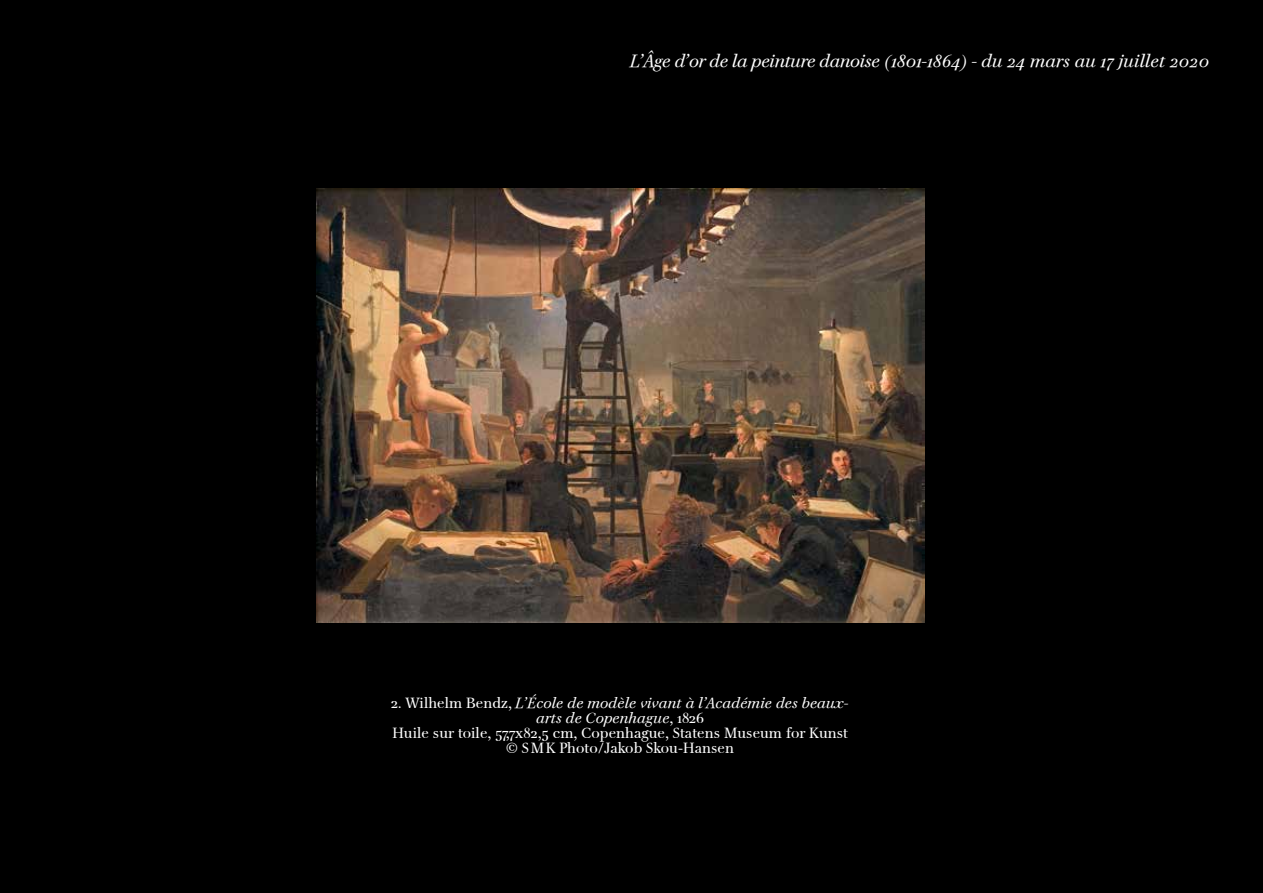
<style>
.page{position:relative;width:1263px;height:893px;background:#000}
.page>*{position:absolute;margin:0;border:0;box-sizing:border-box;transform-origin:0 0}
.t1{font:italic 18px "Petit Palais";color:#fff}
.t2{font:15px/15px "Petit Palais Normal";color:#fff;text-align:center}
.t3{font:italic 15px/15px "Petit Palais";color:#fff;text-align:center}
.s1{font-family:"Petit Palais Normal";font-style:normal}
</style>
<div class="page">
<img style="left:316px;top:189px;width:608px;height:433px">
<p class="t1" style="left:630px;top:50px;width:580px">L’Âge d’or de la peinture danoise (1801-1864) - du 24 mars au 17 juillet 2020</p>
<p class="t3" style="left:391px;top:696px;width:459px"><span class="s1">2. Wilhelm Bendz,</span> L’École de modèle vivant à l’Académie des beaux&shy;arts de Copenhague<span class="s1">, 1826</span></p>
<p class="t2" style="left:392px;top:726px;width:457px">Huile sur toile, 57,7x82,5 cm, Copenhague, Statens Museum for Kunst © SMK Photo/Jakob Skou-Hansen</p>
</div>
